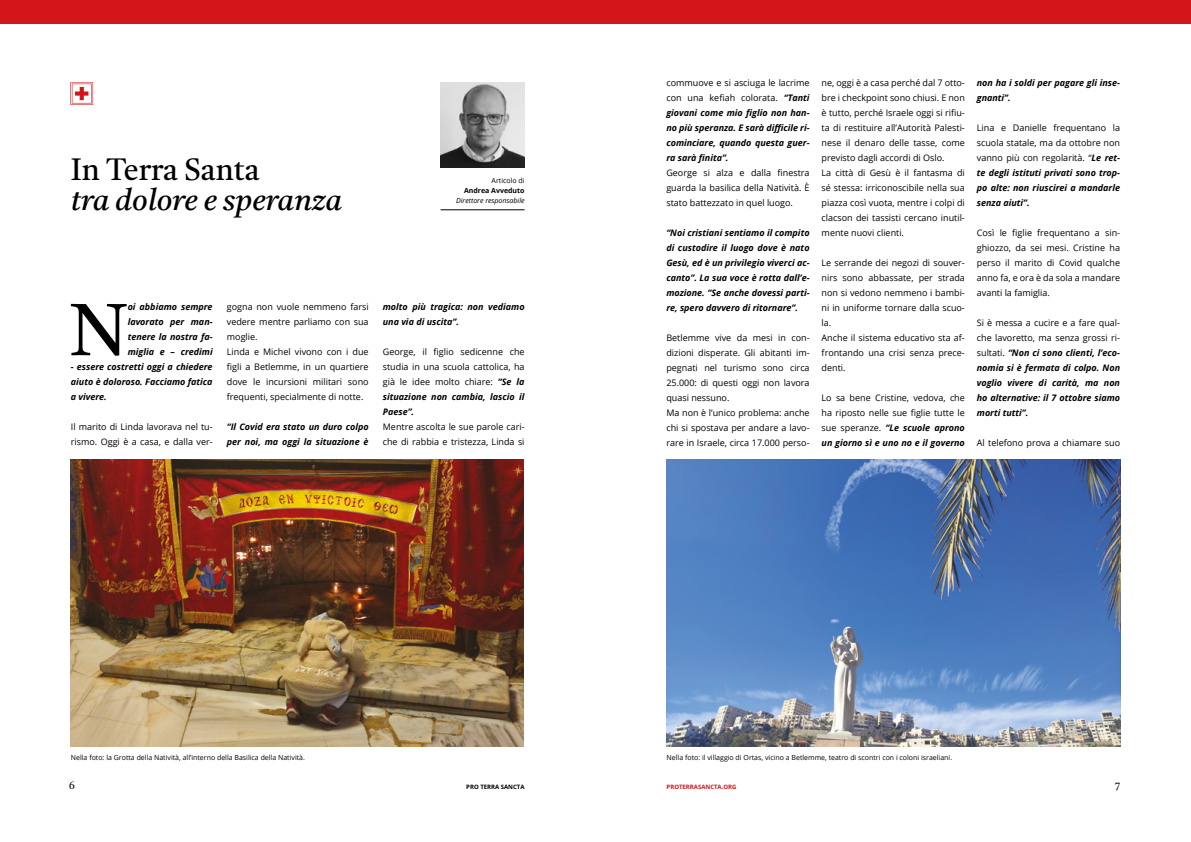
<style>
.page{position:relative;width:1191px;height:842px;background:#fff}
.page>*{position:absolute;margin:0;border:0;box-sizing:border-box;transform-origin:0 0}
.t1{font:73.2px "Castoro";color:#000}
.t2{font:italic 30px "Castoro";color:#000}
.t3{font:30px "Castoro";color:#000}
.t4{font:10px "Castoro";color:#000}
.t5{font:9px/15px "Open Sans";color:#000}
.t6{font:italic 700 9px/15px "Open Sans";color:#000;text-align:justify}
.t7{font:7px "Open Sans";color:#000}
.t8{font:italic 7px "Open Sans";color:#000}
.t9{font:700 7px "Open Sans";color:#000}
.t10{font:700 6px "Open Sans";color:#d31418}
.t11{font:700 6px "Open Sans";color:#000}
.s1{font-weight:700;font-style:italic}
.s2{font-weight:400;font-style:normal}
</style>
<div class="page">
<svg style="left:70px;top:82px;width:23px;height:23px"></svg>
<div style="left:0;top:0;width:1191px;height:23px;background:#d31418"></div>
<img style="left:440px;top:83px;width:84px;height:85px">
<hr style="left:440px;top:210px;width:84px;height:1px;background:#000">
<img style="left:70px;top:459px;width:454px;height:287px">
<img style="left:666px;top:459px;width:454px;height:287px">
<h2 class="t3" style="left:71px;top:157px;width:190px">In Terra Santa</h2>
<h2 class="t2" style="left:71px;top:187px;width:273px">tra dolore e speranza</h2>
<p class="t7" style="left:491px;top:177px;width:34px">Articolo di</p>
<p class="t9" style="left:464px;top:187px;width:62px">Andrea Avveduto</p>
<p class="t8" style="left:456px;top:197px;width:70px">Direttore responsabile</p>
<h1 class="t1" style="left:70px;top:300px;width:60px">N</h1>
<p class="t6" style="left:128px;top:300px;width:86px">oi abbiamo sempre lavorato per man&shy;tenere la nostra fa&shy;miglia e – credimi</p>
<p class="t6" style="left:71px;top:360px;width:143px">- essere costretti oggi a chiedere aiuto è doloroso. Facciamo fatica a vivere.</p>
<p class="t5" style="left:71px;top:420px;width:143px">Il marito di Linda lavorava nel tu&shy;rismo. Oggi è a casa, e dalla ver-</p>
<p class="t5" style="left:227px;top:300px;width:143px">gogna non vuole nemmeno farsi vedere mentre parliamo con sua moglie.<br>Linda e Michel vivono con i due figli a Betlemme, in un quartiere dove le incursioni militari sono frequenti, specialmente di notte.</p>
<p class="t6" style="left:227px;top:420px;width:143px">“Il Covid era stato un duro colpo per noi, ma oggi la situazione è</p>
<p class="t6" style="left:383px;top:300px;width:143px">molto più tragica: non vediamo una via di uscita”.</p>
<p class="t5" style="left:383px;top:344px;width:143px;text-align:justify">George, il figlio sedicenne che studia in una scuola cattolica, ha già le idee molto chiare: <span class="s1">“Se la situazione non cambia, lascio il Paese”.</span></p>
<p class="t5" style="left:383px;top:420px;width:143px">Mentre ascolta le sue parole cari&shy;che di rabbia e tristezza, Linda si</p>
<p class="t6" style="left:666px;top:76px;width:145px"><span class="s2">commuove e si asciuga le lacrime con una kefiah colorata.</span> “Tanti giovani come mio figlio non han&shy;no più speranza. E sarà difficile ri&shy;cominciare, quando questa guer&shy;ra sarà finita”.</p>
<p class="t5" style="left:666px;top:165px;width:145px;text-align:justify">George si alza e dalla finestra guarda la basilica della Natività. È stato battezzato in quel luogo.</p>
<p class="t6" style="left:666px;top:226px;width:145px">“Noi cristiani sentiamo il compito di custodire il luogo dove è nato Gesù, ed è un privilegio viverci ac&shy;canto”. La sua voce è rotta dall’e&shy;mozione. “Se anche dovessi parti&shy;re, spero davvero di ritornare”.</p>
<p class="t5" style="left:666px;top:331px;width:145px">Betlemme vive da mesi in con&shy;dizioni disperate. Gli abitanti im&shy;pegnati nel turismo sono circa<br>25.000: di questi oggi non lavora quasi nessuno.<br>Ma non è l’unico problema: anche chi si spostava per andare a lavo&shy;rare in Israele, circa 17.000 perso-</p>
<p class="t5" style="left:821px;top:76px;width:145px">ne, oggi è a casa perché dal 7 otto&shy;bre i checkpoint sono chiusi. E non è tutto, perché Israele oggi si rifiu&shy;ta di restituire all’Autorità Palesti&shy;nese il denaro delle tasse, come previsto dagli accordi di Oslo.<br>La città di Gesù è il fantasma di sé stessa: irriconoscibile nella sua piazza così vuota, mentre i colpi di clacson dei tassisti cercano inutil&shy;mente nuovi clienti.</p>
<p class="t5" style="left:821px;top:256px;width:145px">Le serrande dei negozi di souver&shy;nirs sono abbassate, per strada non si vedono nemmeno i bambi&shy;ni in uniforme tornare dalla scuo&shy;la.<br>Anche il sistema educativo sta af&shy;frontando una crisi senza prece&shy;denti.</p>
<p class="t5" style="left:821px;top:391px;width:145px;text-align:justify">Lo sa bene Cristine, vedova, che ha riposto nelle sue figlie tutte le sue speranze. <span class="s1">“Le scuole aprono un giorno sì e uno no e il governo</span></p>
<p class="t6" style="left:976px;top:76px;width:145px">non ha i soldi per pagare gli inse&shy;gnanti”.</p>
<p class="t5" style="left:976px;top:121px;width:145px;text-align:justify">Lina e Danielle frequentano la scuola statale, ma da ottobre non vanno più con regolarità. “<span class="s1">Le ret&shy;te degli istituti privati sono trop&shy;po alte: non riuscirei a mandarle senza aiuti”.</span></p>
<p class="t5" style="left:976px;top:225px;width:145px;text-align:justify">Così le figlie frequentano a sin&shy;ghiozzo, da sei mesi. Cristine ha perso il marito di Covid qualche anno fa, e ora è da sola a mandare avanti la famiglia.</p>
<p class="t6" style="left:976px;top:316px;width:145px"><span class="s2">Si è messa a cucire e a fare qual&shy;che lavoretto, ma senza grossi ri&shy;sultati.</span> “Non ci sono clienti, l’eco&shy;nomia si è fermata di colpo. Non voglio vivere di carità, ma non ho alternative: il 7 ottobre siamo morti tutti”.</p>
<p class="t5" style="left:976px;top:436px;width:145px">Al telefono prova a chiamare suo</p>
<p class="t7" style="left:71px;top:754px;width:236px">Nella foto: la Grotta della Natività, all’interno della Basilica della Natività.</p>
<p class="t7" style="left:666px;top:754px;width:287px">Nella foto: il villaggio di Ortas, vicino a Betlemme, teatro di scontri con i coloni israeliani.</p>
<p class="t4" style="left:69px;top:782px;width:7px">6</p>
<p class="t4" style="left:1115px;top:782px;width:7px">7</p>
<p class="t11" style="left:466px;top:784px;width:60px">PRO TERRA SANCTA</p>
<p class="t10" style="left:666px;top:784px;width:71px">PROTERRASANCTA.ORG</p>
</div>
